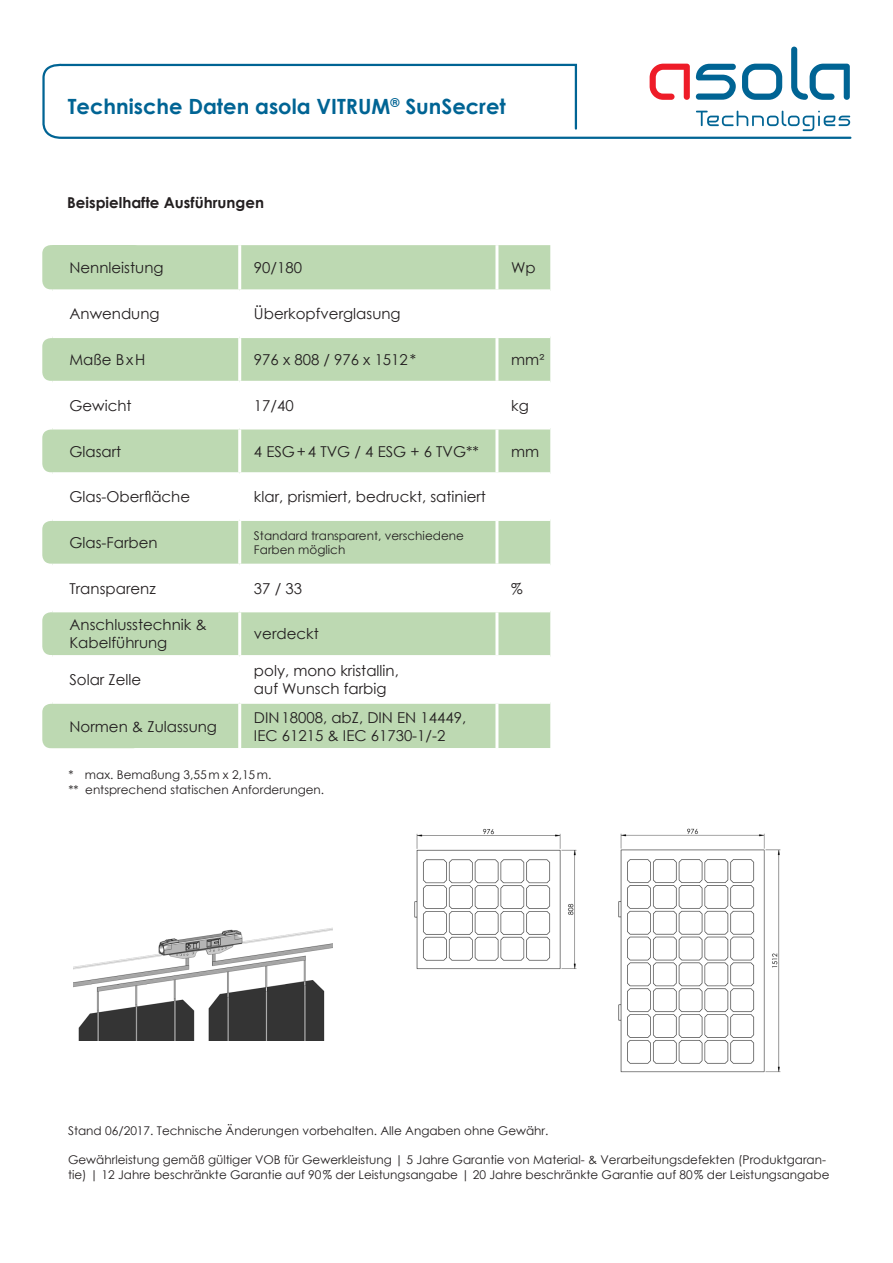
<style>
.page{position:relative;width:893px;height:1263px;background:#fff}
.page>*{position:absolute;margin:0;border:0;box-sizing:border-box;transform-origin:0 0}
.t1{font:700 21px "Century Gothic";color:#006494}
.t2{font:15px/18px "Century Gothic";color:#231f20}
.t3{font:700 15px "Century Gothic";color:#231f20}
.t4{font:12px/14.4px "Century Gothic";color:#231f20}
</style>
<div class="page">
<svg style="left:42px;top:63px;width:810px;height:76px"></svg>
<svg style="left:650px;top:64px;width:40px;height:36px"></svg>
<svg style="left:742px;top:64px;width:40px;height:36px"></svg>
<svg style="left:791px;top:47px;width:59px;height:53px"></svg>
<svg style="left:696px;top:64px;width:40px;height:36px"></svg>
<svg style="left:696px;top:111px;width:154px;height:20px"></svg>
<div style="left:42px;top:245px;width:100px;height:44px;background:#bdd9b2;border-radius:9px"></div>
<div style="left:42px;top:338px;width:100px;height:43px;background:#bdd9b2;border-radius:9px"></div>
<div style="left:42px;top:430px;width:100px;height:42px;background:#bdd9b2;border-radius:9px"></div>
<div style="left:42px;top:521px;width:100px;height:43px;background:#bdd9b2;border-radius:9px"></div>
<div style="left:42px;top:612px;width:100px;height:43px;background:#bdd9b2;border-radius:9px"></div>
<div style="left:42px;top:704px;width:100px;height:44px;background:#bdd9b2;border-radius:9px"></div>
<svg style="left:52px;top:245px;width:498px;height:503px;fill:#bdd9b2"></svg>
<hr style="left:238px;top:245px;width:3px;height:44px;background:#fff">
<hr style="left:495px;top:245px;width:3px;height:44px;background:#fff">
<hr style="left:52px;top:289px;width:188px;height:3px;background:#fff">
<hr style="left:240px;top:289px;width:257px;height:3px;background:#fff">
<hr style="left:238px;top:292px;width:3px;height:43px;background:#fff">
<hr style="left:497px;top:289px;width:53px;height:3px;background:#fff">
<hr style="left:495px;top:292px;width:3px;height:43px;background:#fff">
<hr style="left:52px;top:335px;width:188px;height:3px;background:#fff">
<hr style="left:240px;top:335px;width:257px;height:3px;background:#fff">
<hr style="left:238px;top:338px;width:3px;height:43px;background:#fff">
<hr style="left:497px;top:335px;width:53px;height:3px;background:#fff">
<hr style="left:495px;top:338px;width:3px;height:43px;background:#fff">
<hr style="left:52px;top:381px;width:188px;height:3px;background:#fff">
<hr style="left:240px;top:381px;width:257px;height:3px;background:#fff">
<hr style="left:238px;top:384px;width:3px;height:42px;background:#fff">
<hr style="left:497px;top:381px;width:53px;height:3px;background:#fff">
<hr style="left:495px;top:384px;width:3px;height:42px;background:#fff">
<hr style="left:52px;top:426px;width:188px;height:3px;background:#fff">
<hr style="left:240px;top:426px;width:257px;height:3px;background:#fff">
<hr style="left:238px;top:429px;width:3px;height:43px;background:#fff">
<hr style="left:497px;top:426px;width:53px;height:3px;background:#fff">
<hr style="left:495px;top:429px;width:3px;height:43px;background:#fff">
<hr style="left:52px;top:472px;width:188px;height:3px;background:#fff">
<hr style="left:240px;top:472px;width:257px;height:3px;background:#fff">
<hr style="left:238px;top:475px;width:3px;height:43px;background:#fff">
<hr style="left:497px;top:472px;width:53px;height:3px;background:#fff">
<hr style="left:495px;top:475px;width:3px;height:43px;background:#fff">
<hr style="left:52px;top:518px;width:188px;height:3px;background:#fff">
<hr style="left:240px;top:518px;width:257px;height:3px;background:#fff">
<hr style="left:238px;top:521px;width:3px;height:43px;background:#fff">
<hr style="left:497px;top:518px;width:53px;height:3px;background:#fff">
<hr style="left:495px;top:521px;width:3px;height:43px;background:#fff">
<hr style="left:52px;top:564px;width:188px;height:3px;background:#fff">
<hr style="left:240px;top:564px;width:257px;height:3px;background:#fff">
<hr style="left:238px;top:567px;width:3px;height:42px;background:#fff">
<hr style="left:497px;top:564px;width:53px;height:3px;background:#fff">
<hr style="left:495px;top:567px;width:3px;height:42px;background:#fff">
<hr style="left:52px;top:609px;width:188px;height:3px;background:#fff">
<hr style="left:240px;top:609px;width:257px;height:3px;background:#fff">
<hr style="left:238px;top:612px;width:3px;height:43px;background:#fff">
<hr style="left:497px;top:609px;width:53px;height:3px;background:#fff">
<hr style="left:495px;top:612px;width:3px;height:43px;background:#fff">
<hr style="left:52px;top:655px;width:188px;height:3px;background:#fff">
<hr style="left:240px;top:655px;width:257px;height:3px;background:#fff">
<hr style="left:238px;top:658px;width:3px;height:43px;background:#fff">
<hr style="left:497px;top:655px;width:53px;height:3px;background:#fff">
<hr style="left:495px;top:658px;width:3px;height:43px;background:#fff">
<hr style="left:52px;top:701px;width:188px;height:3px;background:#fff">
<hr style="left:240px;top:701px;width:257px;height:3px;background:#fff">
<hr style="left:238px;top:704px;width:3px;height:44px;background:#fff">
<hr style="left:497px;top:701px;width:53px;height:3px;background:#fff">
<hr style="left:495px;top:704px;width:3px;height:44px;background:#fff">
<img style="left:414px;top:828px;width:367px;height:245px">
<img style="left:73px;top:928px;width:260px;height:113px">
<p class="t1" style="left:68px;top:90px;width:439px">Technische Daten asola VITRUM<sup>®</sup> SunSecret</p>
<p class="t3" style="left:67px;top:191px;width:198px">Beispielhafte Ausführungen</p>
<p class="t2" style="left:69px;top:258px;width:96px">Nennleistung</p>
<p class="t2" style="left:254px;top:258px;width:50px">90/180</p>
<p class="t2" style="left:511px;top:258px;width:26px">Wp</p>
<p class="t2" style="left:69px;top:305px;width:92px">Anwendung</p>
<p class="t2" style="left:254px;top:305px;width:148px">Überkopfverglasung</p>
<p class="t2" style="left:69px;top:350px;width:78px">Maße BxH</p>
<p class="t2" style="left:254px;top:350px;width:164px">976 x 808 / 976 x 1512*</p>
<p class="t2" style="left:511px;top:350px;width:35px">mm²</p>
<p class="t2" style="left:69px;top:396px;width:64px">Gewicht</p>
<p class="t2" style="left:254px;top:396px;width:41px">17/40</p>
<p class="t2" style="left:511px;top:396px;width:19px">kg</p>
<p class="t2" style="left:69px;top:442px;width:53px">Glasart</p>
<p class="t2" style="left:254px;top:442px;width:226px">4 ESG+4 TVG / 4 ESG + 6 TVG**</p>
<p class="t2" style="left:511px;top:442px;width:30px">mm</p>
<p class="t2" style="left:69px;top:488px;width:122px">Glas-Oberfläche</p>
<p class="t2" style="left:254px;top:488px;width:234px">klar, prismiert, bedruckt, satiniert</p>
<p class="t2" style="left:69px;top:533px;width:90px">Glas-Farben</p>
<p class="t4" style="left:254px;top:528px;width:211px">Standard transparent, verschiedene<br>Farben möglich</p>
<p class="t2" style="left:69px;top:579px;width:88px">Transparenz</p>
<p class="t2" style="left:254px;top:579px;width:50px">37 / 33</p>
<p class="t2" style="left:511px;top:579px;width:13px">%</p>
<p class="t2" style="left:69px;top:616px;width:139px">Anschlusstechnik &amp;<br>Kabelführung</p>
<p class="t2" style="left:254px;top:625px;width:66px">verdeckt</p>
<p class="t2" style="left:69px;top:670px;width:73px">Solar Zelle</p>
<p class="t2" style="left:254px;top:661px;width:146px">poly, mono kristallin, auf Wunsch farbig</p>
<p class="t2" style="left:69px;top:717px;width:149px">Normen &amp; Zulassung</p>
<p class="t2" style="left:254px;top:708px;width:214px">DIN18008, abZ, DIN EN 14449,</p>
<p class="t2" style="left:254px;top:726px;width:193px">IEC 61215 &amp; IEC 61730-1/-2</p>
<p class="t4" style="left:68px;top:767px;width:205px">* max. Bemaßung 3,55m x 2,15m.</p>
<p class="t4" style="left:68px;top:782px;width:257px">** entsprechend statischen Anforderungen.</p>
<p class="t4" style="left:68px;top:1123px;width:482px">Stand 06/2017. Technische Änderungen vorbehalten. Alle Angaben ohne Gewähr.</p>
<p class="t4" style="left:68px;top:1152px;width:763px">Gewährleistung gemäß gültiger VOB für Gewerkleistung | 5 Jahre Garantie von Material- &amp; Verarbeitungsdefekten (Produktgaran&shy;tie) | 12 Jahre beschränkte Garantie auf 90% der Leistungsangabe | 20 Jahre beschränkte Garantie auf 80% der Leistungsangabe</p>
</div>
